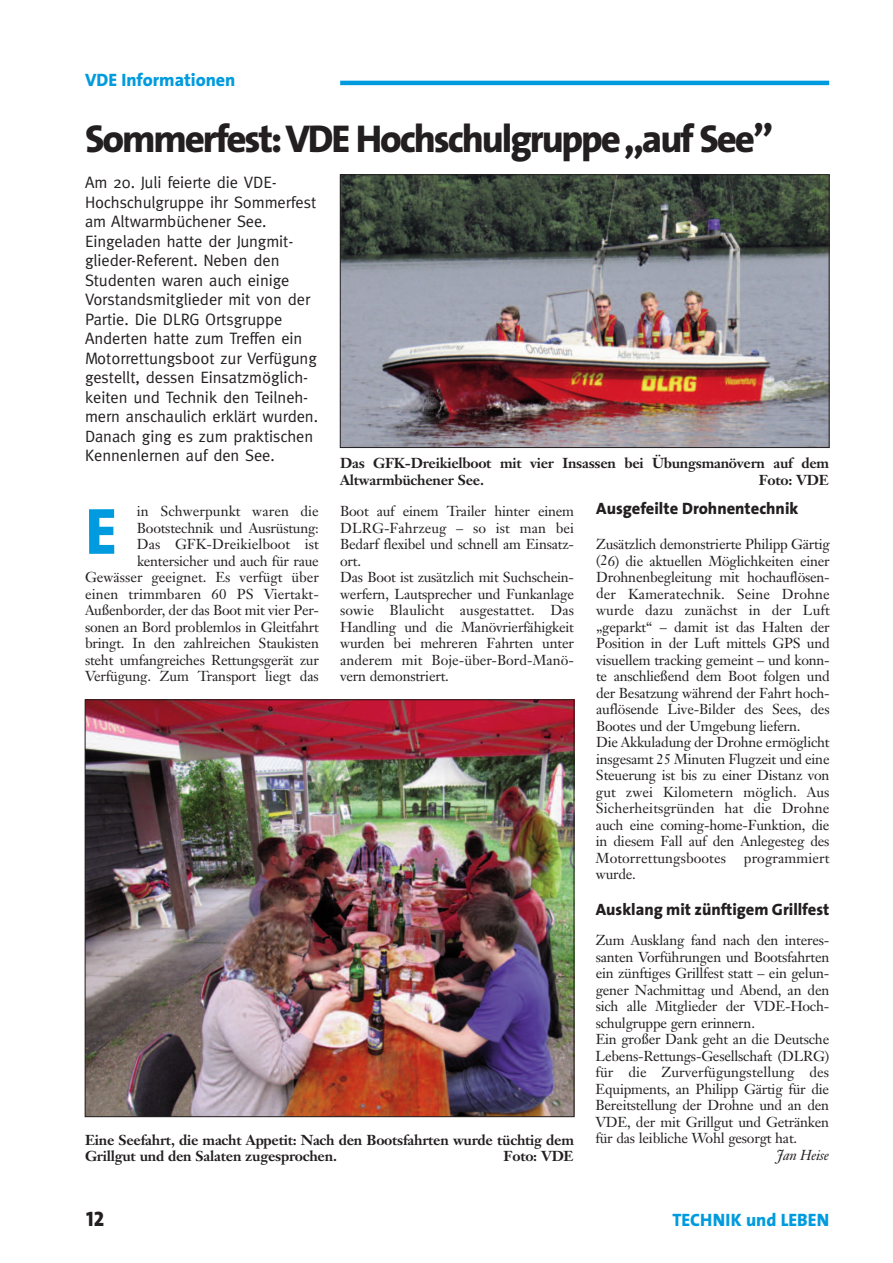
<style>
.page{position:relative;width:893px;height:1263px;background:#fff}
.page>*{position:absolute;margin:0;border:0;box-sizing:border-box;transform-origin:0 0}
.t1{font:800 66px "The Sans";color:#009bde}
.t2{font:800 39px "The Sans";letter-spacing:-.055em;color:#231f20}
.t3{font:21px "The Sans Extra Bold Caps";color:#231f20}
.t4{font:800 18px "The Sans";color:#009bde}
.t5{font:16.5px/19.5px "Meta";letter-spacing:-.005em;color:#231f20}
.t6{font:800 16.5px "The Sans";color:#231f20}
.t7{font:14.25px/16.5px "Janson Text";letter-spacing:-.015em;color:#231f20}
.t8{font:700 14.25px/16.5px "Janson Text";letter-spacing:-.015em;color:#231f20}
.t9{font:14.25px "Janson Text";letter-spacing:.005em;color:#231f20}
.t10{font:italic 14.25px "Janson Text";letter-spacing:-.02em;color:#231f20}
</style>
<div class="page">
<hr style="left:340px;top:81px;width:489px;height:4px;background:#009bde">
<img style="left:342px;top:177px;width:485px;height:269px">
<div style="left:340px;top:175px;width:489px;height:273px;border:1px solid #231f20"></div>
<img style="left:87px;top:702px;width:485px;height:413px">
<p class="t4" style="left:85px;top:72px;width:152px">VDE Informationen</p>
<h2 class="t2" style="left:85px;top:123px;width:690px">Sommerfest:VDE Hochschulgruppe„auf See”</h2>
<p class="t5" style="left:85px;top:173px;width:235px">Am 20. Juli feierte die VDE-<br>Hochschulgruppe ihr Sommerfest am Altwarmbüchener See.<br>Eingeladen hatte der Jungmit&shy;glieder-Referent. Neben den<br>Studenten waren auch einige<br>Vorstandsmitglieder mit von der<br>Partie. Die DLRG Ortsgruppe<br>Anderten hatte zum Treffen ein<br>Motorrettungsboot zur Verfügung gestellt, dessen Einsatzmöglich&shy;keiten und Technik den Teilneh&shy;mern anschaulich erklärt wurden.<br>Danach ging es zum praktischen<br>Kennenlernen auf den See.</p>
<p class="t8" style="left:340px;top:456px;width:490px">Das GFK-Dreikielboot mit vier Insassen bei Übungsmanövern auf dem<br>Altwarmbüchener See.</p>
<p class="t8" style="left:759px;top:473px;width:72px">Foto: VDE</p>
<p class="t7" style="left:340px;top:504px;width:235px">Boot auf einem Trailer hinter einem<br>DLRG-Fahrzeug – so ist man bei<br>Bedarf flexibel und schnell am Einsatz&shy;ort.<br>Das Boot ist zusätzlich mit Suchschein&shy;werfern, Lautsprecher und Funkanlage sowie Blaulicht ausgestattet. Das<br>Handling und die Manövrierfähigkeit wurden bei mehreren Fahrten unter anderem mit Boje-über-Bord-Manö&shy;vern demonstriert.</p>
<p class="t6" style="left:596px;top:502px;width:204px">Ausgefeilte Drohnentechnik</p>
<p class="t7" style="left:85px;top:504px;width:235px;text-align:right">in Schwerpunkt waren die Bootstechnik und Ausrüstung:<br>Das GFK-Dreikielboot ist kentersicher und auch für raue Gewässer geeignet. Es verfügt über einen trimmbaren 60 PS Viertakt-Außenborder, der das Boot mit vier Per&shy;sonen an Bord problemlos in Gleitfahrt bringt. In den zahlreichen Staukisten steht umfangreiches Rettungsgerät zur Verfügung. Zum Transport liegt das</p>
<h1 class="t1" style="left:85px;top:506px;width:34px">E</h1>
<p class="t7" style="left:596px;top:537px;width:235px">Zusätzlich demonstrierte Philipp Gärtig (26) die aktuellen Möglichkeiten einer Drohnenbegleitung mit hochauflösen&shy;der Kameratechnik. Seine Drohne wurde dazu zunächst in der Luft „geparkt“ – damit ist das Halten der Position in der Luft mittels GPS und visuellem tracking gemeint – und konn&shy;te anschließend dem Boot folgen und der Besatzung während der Fahrt hoch&shy;auflösende Live-Bilder des Sees, des Bootes und der Umgebung liefern.<br>Die Akkuladung der Drohne ermöglicht insgesamt 25 Minuten Flugzeit und eine Steuerung ist bis zu einer Distanz von gut zwei Kilometern möglich. Aus Sicherheitsgründen hat die Drohne auch eine coming-home-Funktion, die in diesem Fall auf den Anlegesteg des Motorrettungsbootes</p>
<p class="t9" style="left:744px;top:852px;width:87px">programmiert</p>
<p class="t7" style="left:596px;top:867px;width:42px">wurde.</p>
<p class="t6" style="left:596px;top:903px;width:235px">Ausklang mit zünftigem Grillfest</p>
<p class="t7" style="left:595px;top:933px;width:235px">Zum Ausklang fand nach den interes&shy;santen Vorführungen und Bootsfahrten ein zünftiges Grillfest statt – ein gelun&shy;gener Nachmittag und Abend, an den sich alle Mitglieder der VDE-Hoch&shy;schulgruppe gern erinnern.<br>Ein großer Dank geht an die Deutsche Lebens-Rettungs-Gesellschaft (DLRG) für die Zurverfügungstellung des Equipments, an Philipp Gärtig für die Bereitstellung der Drohne und an den VDE, der mit Grillgut und Getränken für das leibliche Wohl gesorgt hat.</p>
<p class="t10" style="left:776px;top:1149px;width:54px">Jan Heise</p>
<p class="t8" style="left:85px;top:1133px;width:490px">Eine Seefahrt, die macht Appetit: Nach den Bootsfahrten wurde tüchtig dem<br>Grillgut und den Salaten zugesprochen.</p>
<p class="t8" style="left:504px;top:1149px;width:72px">Foto: VDE</p>
<h3 class="t3" style="left:86px;top:1211px;width:20px">12</h3>
<p class="t4" style="left:672px;top:1212px;width:158px">TECHNIK und LEBEN</p>
</div>
